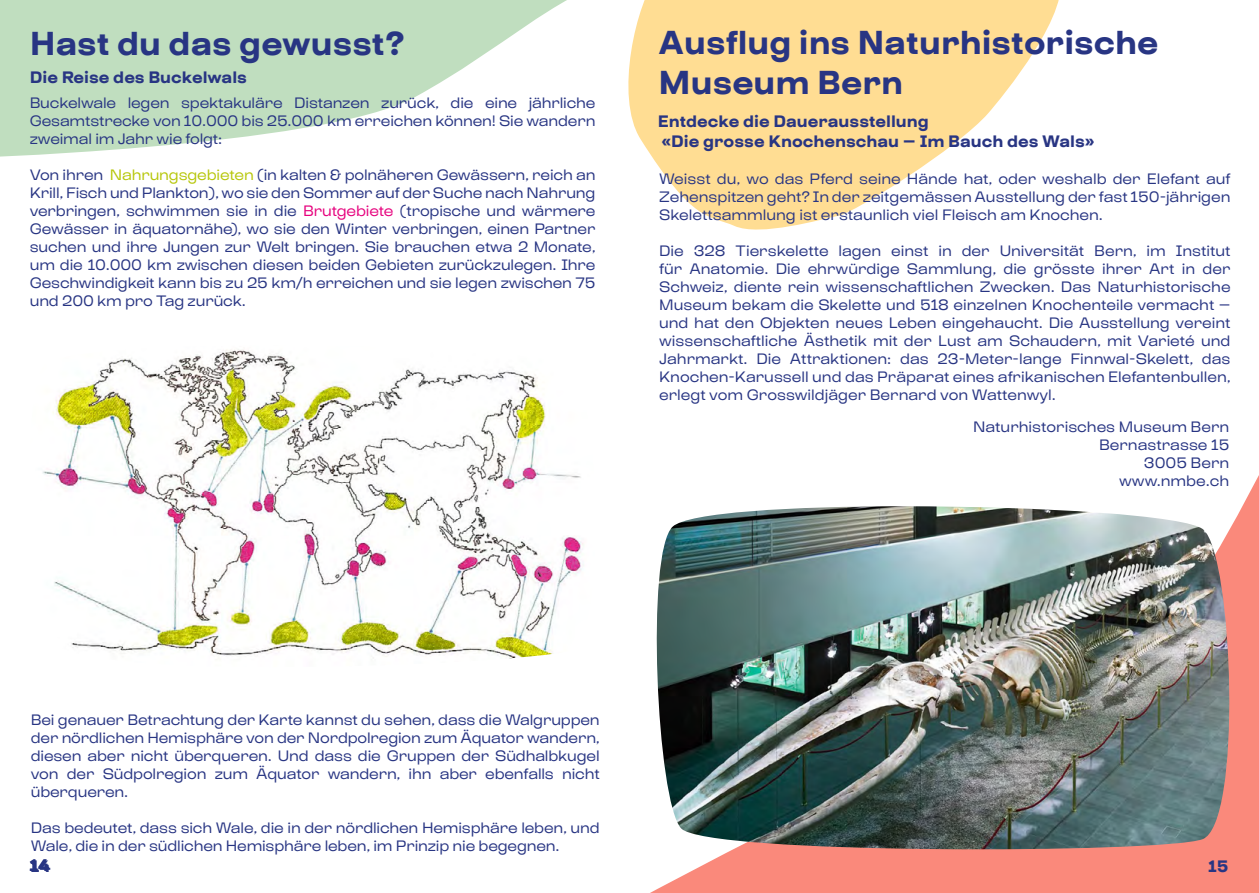
<style>
.page{position:relative;width:1259px;height:893px;background:#fff}
.page>*{position:absolute;margin:0;border:0;box-sizing:border-box;transform-origin:0 0}
.t1{font:33px/39.6px "Boogie School Sans High 6 th";color:#283583}
.t2{font:16.5px/19.8px "Boogie School Sans High 6 th";color:#283583}
.t3{font:15px/18px "Boogie School Sans High 3 rd";letter-spacing:-.01em;color:#283583;text-align:justify}
.s1{color:#b6c608}
.s2{color:#e6007d}
</style>
<div class="page">
<svg style="left:0;top:0;width:567px;height:157px;fill:#c0debf"></svg>
<img style="left:42px;top:349px;width:531px;height:310px">
<svg style="left:573px;top:475px;width:686px;height:418px"></svg>
<svg style="left:628px;top:0;width:431px;height:230px;fill:#ffdd93"></svg>
<img style="left:655px;top:506px;width:576px;height:345px">
<h1 class="t1" style="left:30px;top:25px;width:377px">Hast du das gewusst?</h1>
<p class="t2" style="left:30px;top:68px;width:219px">Die Reise des Buckelwals</p>
<p class="t3" style="left:30px;top:94px;width:567px">Buckelwale legen spektakuläre Distanzen zurück, die eine jährliche Gesamtstrecke von 10.000 bis 25.000 km erreichen können! Sie wandern zweimal im Jahr wie folgt:</p>
<p class="t3" style="left:30px;top:166px;width:567px">Von ihren <span class="s1">Nahrungsgebieten</span> (in kalten &amp; polnäheren Gewässern, reich an Krill, Fisch und Plankton), wo sie den Sommer auf der Suche nach Nahrung verbringen, schwimmen sie in die <span class="s2">Brutgebiete</span> (tropische und wärmere Gewässer in äquatornähe), wo sie den Winter verbringen, einen Partner suchen und ihre Jungen zur Welt bringen. Sie brauchen etwa 2 Monate, um die 10.000 km zwischen diesen beiden Gebieten zurückzulegen. Ihre Geschwindigkeit kann bis zu 25 km/h erreichen und sie legen zwischen 75 und 200 km pro Tag zurück.</p>
<h1 class="t1" style="left:658px;top:24px;width:501px">Ausflug ins Naturhistorische<br>Museum Bern</h1>
<p class="t2" style="left:658px;top:111px;width:438px">Entdecke die Dauerausstellung<br>«Die grosse Knochenschau – Im Bauch des Wals»</p>
<p class="t3" style="left:659px;top:170px;width:573px">Weisst du, wo das Pferd seine Hände hat, oder weshalb der Elefant auf Zehenspitzen geht? In der zeitgemässen Ausstellung der fast 150-jährigen Skelettsammlung ist erstaunlich viel Fleisch am Knochen.</p>
<p class="t3" style="left:659px;top:242px;width:573px">Die 328 Tierskelette lagen einst in der Universität Bern, im Institut für Anatomie. Die ehrwürdige Sammlung, die grösste ihrer Art in der Schweiz, diente rein wissenschaftlichen Zwecken. Das Naturhistorische Museum bekam die Skelette und 518 einzelnen Knochenteile vermacht – und hat den Objekten neues Leben eingehaucht. Die Ausstellung vereint wissenschaftliche Ästhetik mit der Lust am Schaudern, mit Varieté und Jahrmarkt. Die Attraktionen: das 23-Meter-lange Finnwal-Skelett, das Knochen-Karussell und das Präparat eines afrikanischen Elefantenbullen, erlegt vom Grosswildjäger Bernard von Wattenwyl.</p>
<p class="t3" style="left:973px;top:418px;width:258px;text-align:right">Naturhistorisches Museum Bern<br>Bernastrasse 15<br>3005 Bern<br>www.nmbe.ch</p>
<p class="t3" style="left:31px;top:711px;width:570px">Bei genauer Betrachtung der Karte kannst du sehen, dass die Walgruppen der nördlichen Hemisphäre von der Nordpolregion zum Äquator wandern, diesen aber nicht überqueren. Und dass die Gruppen der Südhalbkugel von der Südpolregion zum Äquator wandern, ihn aber ebenfalls nicht überqueren.</p>
<p class="t3" style="left:31px;top:819px;width:570px">Das bedeutet, dass sich Wale, die in der nördlichen Hemisphäre leben, und<br>Wale, die in der südlichen Hemisphäre leben, im Prinzip nie begegnen.</p>
<p class="t2" style="left:31px;top:856px;width:22px">14</p>
<p class="t2" style="left:1208px;top:856px;width:22px">15</p>
</div>
